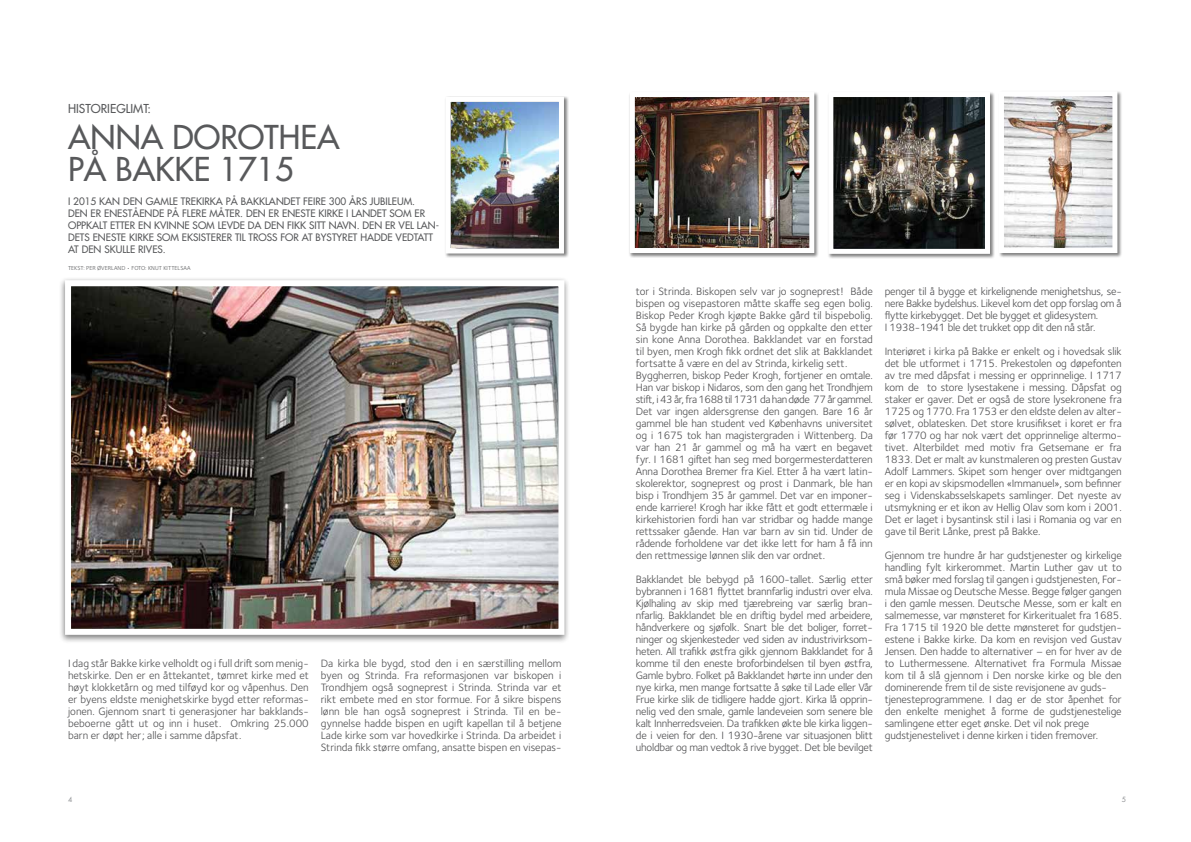
<style>
.page{position:relative;width:1191px;height:842px;background:#fff}
.page>*{position:absolute;margin:0;border:0;box-sizing:border-box;transform-origin:0 0}
.t1{font:32px/32px "Futura";color:#58595b}
.t2{font:12px "Futura";color:#58595b}
.t3{font:11px/12px "Foundry Sterling";letter-spacing:-.01em;color:#4d4d4f;text-align:justify}
.t4{font:10px/12px "Futura";color:#58595b}
.t5{font:7px "Futura";color:#939598}
.t6{font:6px "Foundry Sterling";color:#58595b}
</style>
<div class="page">
<div style="left:997px;top:90px;width:125px;height:168px;background:#000;opacity:.5"></div>
<img style="left:1005px;top:97px;width:106px;height:150px">
<div style="left:999px;top:91px;width:118px;height:162px;border:5px solid #fff"></div>
<div style="left:59px;top:277px;width:511px;height:367px;background:#000;opacity:.5"></div>
<img style="left:72px;top:287px;width:485px;height:341px">
<div style="left:65px;top:280px;width:499px;height:355px;border:6px solid #fff"></div>
<div style="left:827px;top:91px;width:168px;height:168px;background:#000;opacity:.5"></div>
<img style="left:834px;top:98px;width:150px;height:150px">
<div style="left:828px;top:92px;width:162px;height:162px;border:5px solid #fff"></div>
<div style="left:628px;top:91px;width:191px;height:167px;background:#000;opacity:.5"></div>
<img style="left:636px;top:98px;width:172px;height:149px">
<div style="left:630px;top:92px;width:184px;height:161px;border:5px solid #fff"></div>
<div style="left:444px;top:96px;width:125px;height:162px;background:#000;opacity:.5"></div>
<img style="left:452px;top:103px;width:106px;height:144px">
<div style="left:445px;top:97px;width:119px;height:156px;border:5px solid #fff"></div>
<p class="t2" style="left:68px;top:101px;width:85px">HISTORIEGLIMT:</p>
<h1 class="t1" style="left:68px;top:122px;width:273px">ANNA DOROTHEA<br>PÅ BAKKE 1715</h1>
<p class="t4" style="left:68px;top:196px;width:372px">I 2015 KAN DEN GAMLE TREKIRKA PÅ BAKKLANDET FEIRE 300 ÅRS JUBILEUM.<br>DEN ER ENESTÅENDE PÅ FLERE MÅTER. DEN ER ENESTE KIRKE I LANDET SOM ER OPPKALT ETTER EN KVINNE SOM LEVDE DA DEN FIKK SITT NAVN. DEN ER VEL LAN-DETS ENESTE KIRKE SOM EKSISTERER TIL TROSS FOR AT BYSTYRET HADDE VEDTATT AT DEN SKULLE RIVES.</p>
<p class="t6" style="left:68px;top:265px;width:124px">TEKST: PER ØVERLAND • FOTO: KNUT KITTELSAA</p>
<p class="t3" style="left:68px;top:657px;width:242px">I dag står Bakke kirke velholdt og i full drift som menig&shy;hetskirke. Den er en åttekantet, tømret kirke med et høyt klokketårn og med tilføyd kor og våpenhus. Den er byens eldste menighetskirke bygd etter reformas&shy;jonen. Gjennom snart ti generasjoner har bakklands&shy;beboerne gått ut og inn i huset. Omkring 25.000 barn er døpt her; alle i samme dåpsfat.</p>
<p class="t3" style="left:321px;top:657px;width:242px">Da kirka ble bygd, stod den i en særstilling mellom byen og Strinda. Fra reformasjonen var biskopen i Trondhjem også sogneprest i Strinda. Strinda var et rikt embete med en stor formue. For å sikre bispens lønn ble han også sogneprest i Strinda. Til en be&shy;gynnelse hadde bispen en ugift kapellan til å betjene Lade kirke som var hovedkirke i Strinda. Da arbeidet i Strinda fikk større omfang, ansatte bispen en visepas-</p>
<p class="t3" style="left:636px;top:285px;width:238px;text-align:left">tor i Strinda. Biskopen selv var jo sogneprest! Både bispen og visepastoren måtte skaffe seg egen bolig.<br>Biskop Peder Krogh kjøpte Bakke gård til bispebolig.<br>Så bygde han kirke på gården og oppkalte den etter sin kone Anna Dorothea. Bakklandet var en forstad til byen, men Krogh fikk ordnet det slik at Bakklandet fortsatte å være en del av Strinda, kirkelig sett.<br>Byggherren, biskop Peder Krogh, fortjener en omtale.<br>Han var biskop i Nidaros, som den gang het Trondhjem stift, i 43 år, fra 1688 til 1731 da han døde 77 år gammel.<br>Det var ingen aldersgrense den gangen. Bare 16 år gammel ble han student ved Københavns universitet og i 1675 tok han magistergraden i Wittenberg. Da var han 21 år gammel og må ha vært en begavet fyr. I 1681 giftet han seg med borgermesterdatteren Anna Dorothea Bremer fra Kiel. Etter å ha vært latin&shy;skolerektor, sogneprest og prost i Danmark, ble han bisp i Trondhjem 35 år gammel. Det var en imponer&shy;ende karriere! Krogh har ikke fått et godt ettermæle i kirkehistorien fordi han var stridbar og hadde mange rettssaker gående. Han var barn av sin tid. Under de rådende forholdene var det ikke lett for ham å få inn den rettmessige lønnen slik den var ordnet.</p>
<p class="t3" style="left:636px;top:573px;width:238px">Bakklandet ble bebygd på 1600-tallet. Særlig etter bybrannen i 1681 flyttet brannfarlig industri over elva.<br>Kjølhaling av skip med tjærebreing var særlig bran&shy;nfarlig. Bakklandet ble en driftig bydel med arbeidere, håndverkere og sjøfolk. Snart ble det boliger, forret&shy;ninger og skjenkesteder ved siden av industrivirksom&shy;heten. All trafikk østfra gikk gjennom Bakklandet for å komme til den eneste broforbindelsen til byen østfra, Gamle bybro. Folket på Bakklandet hørte inn under den nye kirka, men mange fortsatte å søke til Lade eller Vår Frue kirke slik de tidligere hadde gjort. Kirka lå opprin&shy;nelig ved den smale, gamle landeveien som senere ble kalt Innherredsveien. Da trafikken økte ble kirka liggen&shy;de i veien for den. I 1930-årene var situasjonen blitt uholdbar og man vedtok å rive bygget. Det ble bevilget</p>
<p class="t3" style="left:885px;top:286px;width:238px;text-align:left">penger til å bygge et kirkelignende menighetshus, se&shy;nere Bakke bydelshus. Likevel kom det opp forslag om å flytte kirkebygget. Det ble bygget et glidesystem.<br>I 1938-1941 ble det trukket opp dit den nå står.</p>
<p class="t3" style="left:885px;top:346px;width:238px">Interiøret i kirka på Bakke er enkelt og i hovedsak slik det ble utformet i 1715. Prekestolen og døpefonten av tre med dåpsfat i messing er opprinnelige. I 1717 kom de to store lysestakene i messing. Dåpsfat og staker er gaver. Det er også de store lysekronene fra 1725 og 1770. Fra 1753 er den eldste delen av alter&shy;sølvet, oblatesken. Det store krusifikset i koret er fra før 1770 og har nok vært det opprinnelige altermo&shy;tivet. Alterbildet med motiv fra Getsemane er fra 1833. Det er malt av kunstmaleren og presten Gustav Adolf Lammers. Skipet som henger over midtgangen er en kopi av skipsmodellen «Immanuel», som befinner seg i Videnskabsselskapets samlinger. Det nyeste av utsmykning er et ikon av Hellig Olav som kom i 2001.<br>Det er laget i bysantinsk stil i Iasi i Romania og var en gave til Berit Lånke, prest på Bakke.</p>
<p class="t3" style="left:885px;top:550px;width:238px;text-align:left">Gjennom tre hundre år har gudstjenester og kirkelige handling fylt kirkerommet. Martin Luther gav ut to små bøker med forslag til gangen i gudstjenesten, For&shy;mula Missae og Deutsche Messe. Begge følger gangen i den gamle messen. Deutsche Messe, som er kalt en salmemesse, var mønsteret for Kirkeritualet fra 1685.<br>Fra 1715 til 1920 ble dette mønsteret for gudstjen&shy;estene i Bakke kirke. Da kom en revisjon ved Gustav Jensen. Den hadde to alternativer – en for hver av de to Luthermessene. Alternativet fra Formula Missae kom til å slå gjennom i Den norske kirke og ble den dominerende frem til de siste revisjonene av guds&shy;tjenesteprogrammene. I dag er de stor åpenhet for den enkelte menighet å forme de gudstjenestelige samlingene etter eget ønske. Det vil nok prege gudstjenestelivet i denne kirken i tiden fremover.</p>
<p class="t5" style="left:68px;top:795px;width:6px">4</p>
<p class="t5" style="left:1121px;top:795px;width:6px">5</p>
</div>
